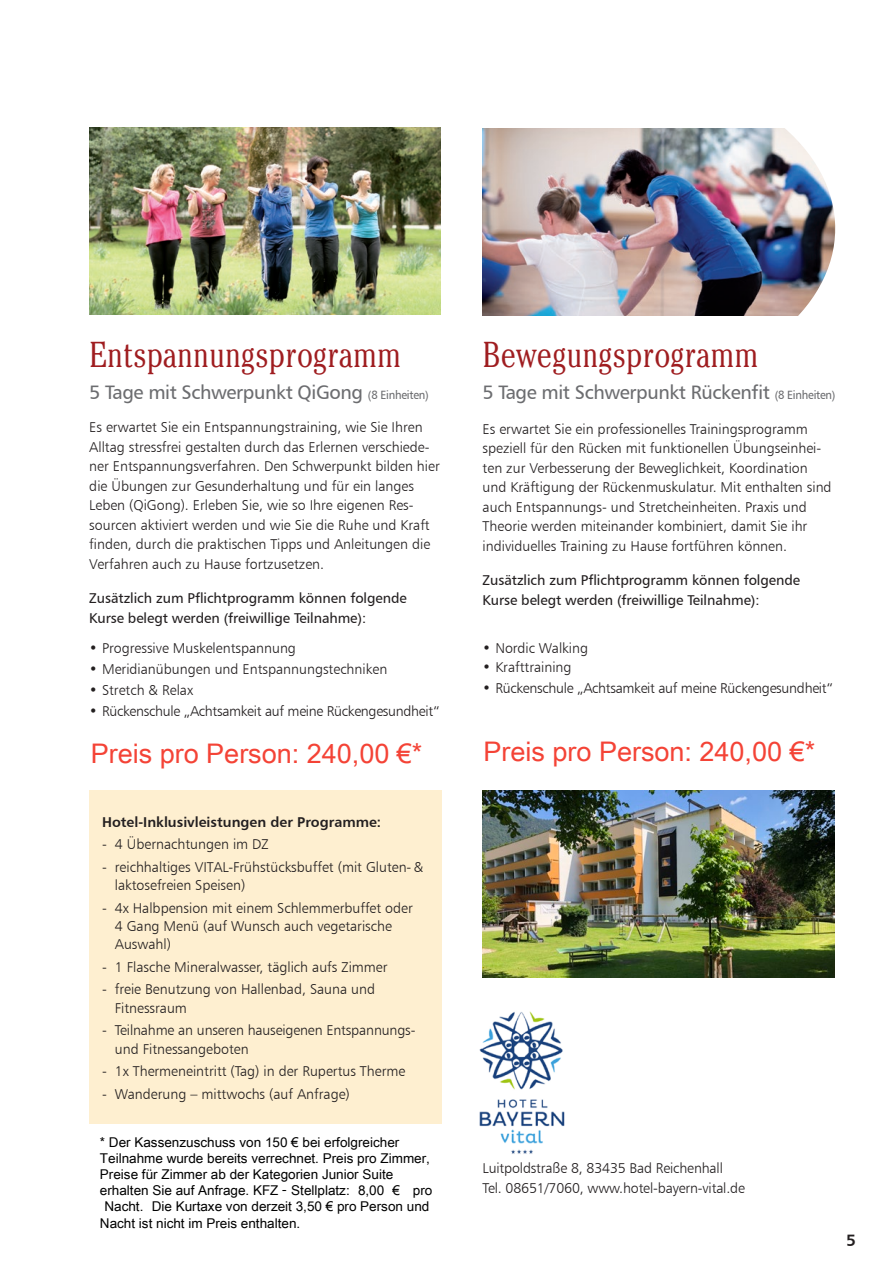
<style>
.page{position:relative;width:893px;height:1263px;background:#fff}
.page>*{position:absolute;margin:0;border:0;box-sizing:border-box;transform-origin:0 0}
.t1{font:300 condensed 36px "Cheltenham Std";color:#9f1d20}
.t2{font:19.5px "Humanist 777 BT Roman B";letter-spacing:-.02em;color:#6c6d70}
.t3{font:16.5px "Humanist 777 BT Bold B";color:#231f20}
.t4{font:14.25px/19.5px "Humanist 777 BT Light B";color:#231f20}
.t5{font:14.25px/19.5px "Humanist 777 BT Roman B";letter-spacing:-.005em;color:#231f20}
.t6{font:14.25px "Humanist 777 BT Light B";letter-spacing:-.02em;color:#231f20}
.t7{font:14.25px "Humanist 777 BT Bold B";color:#231f20}
.s1{font-size:12px}
</style>
<div class="page">
<div style="left:89px;top:790px;width:353px;height:334px;background:#feefd0"></div>
<img style="left:89px;top:128px;width:351px;height:187px">
<img style="left:483px;top:128px;width:292px;height:187px">
<img style="left:775px;top:128px;width:61px;height:188px">
<img style="left:479px;top:1011px;width:86px;height:143px">
<img style="left:483px;top:790px;width:351px;height:187px">
<svg style="left:99px;top:1137px;width:331px;height:65px"></svg>
<div style="left:279px;top:1186px;width:12px;height:8px;background:#fff"></div>
<div style="left:349px;top:1188px;width:8px;height:7px;background:#fff"></div>
<div style="left:384px;top:1186px;width:8px;height:8px;background:#fff"></div>
<div style="left:401px;top:1187px;width:12px;height:7px;background:#fff"></div>
<h1 class="t1" style="left:89px;top:333px;width:313px">Entspannungsprogramm</h1>
<h1 class="t1" style="left:483px;top:334px;width:277px">Bewegungsprogramm</h1>
<h2 class="t2" style="left:89px;top:380px;width:341px">5 Tage mit Schwerpunkt QiGong <span class="s1">(8 Einheiten)</span></h2>
<h2 class="t2" style="left:483px;top:380px;width:354px">5 Tage mit Schwerpunkt Rückenfit <span class="s1">(8 Einheiten)</span></h2>
<p class="t4" style="left:89px;top:417px;width:352px">Es erwartet Sie ein Entspannungstraining, wie Sie Ihren Alltag stressfrei gestalten durch das Erlernen verschiede&shy;ner Entspannungsverfahren. Den Schwerpunkt bilden hier die Übungen zur Gesunderhaltung und für ein langes Leben (QiGong). Erleben Sie, wie so Ihre eigenen Res&shy;sourcen aktiviert werden und wie Sie die Ruhe und Kraft finden, durch die praktischen Tipps und Anleitungen die Verfahren auch zu Hause fortzusetzen.</p>
<p class="t5" style="left:89px;top:588px;width:319px">Zusätzlich zum Pflichtprogramm können folgende<br>Kurse belegt werden (freiwillige Teilnahme):</p>
<p class="t4" style="left:89px;top:638px;width:208px">• Progressive Muskelentspannung</p>
<p class="t4" style="left:89px;top:659px;width:299px">• Meridianübungen und Entspannungstechniken</p>
<p class="t4" style="left:89px;top:680px;width:105px">• Stretch &amp; Relax</p>
<p class="t6" style="left:89px;top:702px;width:352px">• Rückenschule „Achtsamkeit auf meine Rückengesundheit“</p>
<p class="t4" style="left:483px;top:419px;width:350px">Es erwartet Sie ein professionelles Trainingsprogramm speziell für den Rücken mit funktionellen Übungseinhei&shy;ten zur Verbesserung der Beweglichkeit, Koordination und Kräftigung der Rückenmuskulatur. Mit enthalten sind auch Entspannungs- und Stretcheinheiten. Praxis und Theorie werden miteinander kombiniert, damit Sie ihr individuelles Training zu Hause fortführen können.</p>
<p class="t5" style="left:483px;top:570px;width:319px">Zusätzlich zum Pflichtprogramm können folgende<br>Kurse belegt werden (freiwillige Teilnahme):</p>
<p class="t4" style="left:483px;top:638px;width:107px">• Nordic Walking</p>
<p class="t4" style="left:483px;top:657px;width:90px">• Krafttraining</p>
<p class="t6" style="left:483px;top:679px;width:352px">• Rückenschule „Achtsamkeit auf meine Rückengesundheit“</p>
<p class="t7" style="left:102px;top:813px;width:281px">Hotel-Inklusivleistungen der Programme:</p>
<p class="t4" style="left:102px;top:834px;width:168px">- 4 Übernachtungen im DZ</p>
<p class="t4" style="left:115px;top:857px;width:310px;line-height:18.3px;text-indent:-13px">- reichhaltiges VITAL-Frühstücksbuffet (mit Gluten- &amp; laktosefreien Speisen)</p>
<p class="t4" style="left:115px;top:898px;width:300px;line-height:18.3px;text-indent:-13px">- 4x Halbpension mit einem Schlemmerbuffet oder<br>4 Gang Menü (auf Wunsch auch vegetarische<br>Auswahl)</p>
<p class="t4" style="left:102px;top:957px;width:287px">- 1 Flasche Mineralwasser, täglich aufs Zimmer</p>
<p class="t4" style="left:115px;top:980px;width:262px;line-height:18.3px;text-indent:-13px">- freie Benutzung von Hallenbad, Sauna und<br>Fitnessraum</p>
<p class="t4" style="left:115px;top:1021px;width:301px;line-height:18.3px;text-indent:-13px">- Teilnahme an unseren hauseigenen Entspannungs&shy;und Fitnessangeboten</p>
<p class="t4" style="left:102px;top:1061px;width:305px">- 1x Thermeneintritt (Tag) in der Rupertus Therme</p>
<p class="t4" style="left:102px;top:1084px;width:249px">- Wanderung – mittwochs (auf Anfrage)</p>
<p class="t4" style="left:483px;top:1158px;width:264px">Luitpoldstraße 8, 83435 Bad Reichenhall<br>Tel. 08651/7060, www.hotel-bayern-vital.de</p>
<p class="t3" style="left:846px;top:1229px;width:11px">5</p>
</div>
